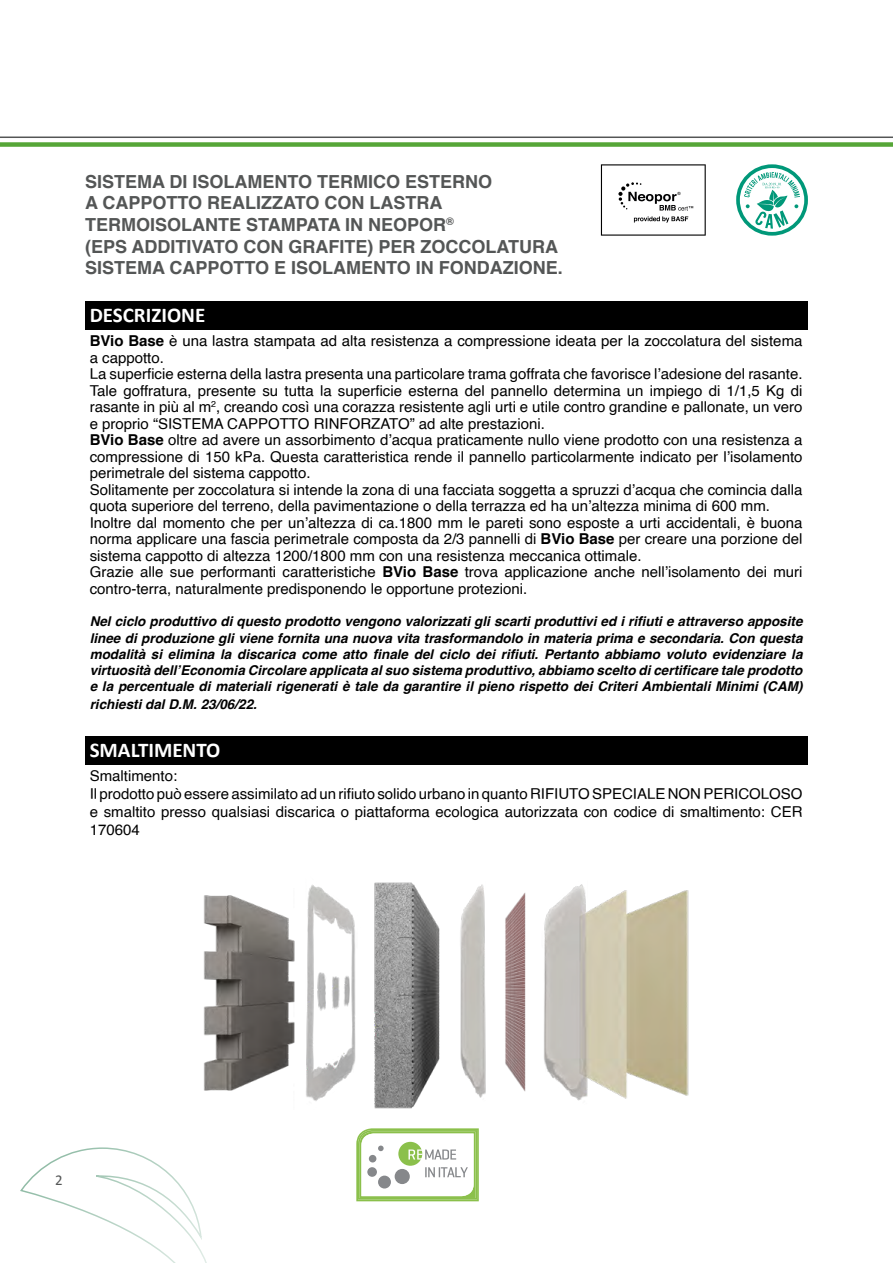
<style>
.page{position:relative;width:893px;height:1263px;background:#fff}
.page>*{position:absolute;margin:0;border:0;box-sizing:border-box;transform-origin:0 0}
.t1{font:700 21px "Calibri";color:#fff}
.t2{font:700 18px/21.6px "Helvetica";color:#545656}
.t3{font:15px/16.5px "Helvetica";color:#000}
.t4{font:15px "Calibri";color:#545656}
.t5{font:italic 700 13.5px/16.2px "Helvetica";color:#000;text-align:justify}
.s1{font-weight:700}
</style>
<div class="page">
<svg style="left:20px;top:1147px;width:187px;height:116px"></svg>
<hr style="left:0;top:137px;width:893px;height:1px;background:#545656">
<div style="left:0;top:142px;width:893px;height:5px;background:#56a637"></div>
<div style="left:85px;top:302px;width:722px;height:28px;background:#000"></div>
<div style="left:85px;top:736px;width:722px;height:29px;background:#000"></div>
<svg style="left:738px;top:166px;width:68px;height:68px"></svg>
<div style="left:736px;top:164px;width:72px;height:72px;border:4px solid #009879;border-radius:50%"></div>
<svg style="left:744px;top:172px;width:56px;height:57px"></svg>
<img style="left:204px;top:882px;width:485px;height:227px">
<svg style="left:356px;top:1128px;width:123px;height:73px"></svg>
<svg style="left:601px;top:164px;width:105px;height:72px"></svg>
<p class="t2" style="left:85px;top:171px;width:479px">SISTEMA DI ISOLAMENTO TERMICO ESTERNO<br>A CAPPOTTO REALIZZATO CON LASTRA TERMOISOLANTE STAMPATA IN NEOPOR<sup>®<br></sup>(EPS ADDITIVATO CON GRAFITE) PER ZOCCOLATURA SISTEMA CAPPOTTO E ISOLAMENTO IN FONDAZIONE.</p>
<h1 class="t1" style="left:90px;top:300px;width:117px">DESCRIZIONE</h1>
<p class="t3" style="left:90px;top:333px;width:714px"><span class="s1">BVio Base</span> è una lastra stampata ad alta resistenza a compressione ideata per la zoccolatura del sistema a cappotto.<br>La superficie esterna della lastra presenta una particolare trama goffrata che favorisce l’adesione del rasante.<br>Tale goffratura, presente su tutta la superficie esterna del pannello determina un impiego di 1/1,5 Kg di rasante in più al m<sup>2</sup>, creando così una corazza resistente agli urti e utile contro grandine e pallonate, un vero e proprio “SISTEMA CAPPOTTO RINFORZATO” ad alte prestazioni.<br><span class="s1">BVio Base</span> oltre ad avere un assorbimento d’acqua praticamente nullo viene prodotto con una resistenza a compressione di 150 kPa. Questa caratteristica rende il pannello particolarmente indicato per l’isolamento perimetrale del sistema cappotto.<br>Solitamente per zoccolatura si intende la zona di una facciata soggetta a spruzzi d’acqua che comincia dalla quota superiore del terreno, della pavimentazione o della terrazza ed ha un’altezza minima di 600 mm.<br>Inoltre dal momento che per un’altezza di ca.1800 mm le pareti sono esposte a urti accidentali, è buona norma applicare una fascia perimetrale composta da 2/3 pannelli di <span class="s1">BVio Base</span> per creare una porzione del sistema cappotto di altezza 1200/1800 mm con una resistenza meccanica ottimale.<br>Grazie alle sue performanti caratteristiche <span class="s1">BVio Base</span> trova applicazione anche nell’isolamento dei muri contro-terra, naturalmente predisponendo le opportune protezioni.</p>
<p class="t5" style="left:90px;top:615px;width:714px">Nel ciclo produttivo di questo prodotto vengono valorizzati gli scarti produttivi ed i rifiuti e attraverso apposite linee di produzione gli viene fornita una nuova vita trasformandolo in materia prima e secondaria. Con questa modalità si elimina la discarica come atto finale del ciclo dei rifiuti. Pertanto abbiamo voluto evidenziare la virtuosità dell’Economia Circolare applicata al suo sistema produttivo, abbiamo scelto di certificare tale prodotto e la percentuale di materiali rigenerati è tale da garantire il pieno rispetto dei Criteri Ambientali Minimi (CAM)</p>
<p class="t5" style="left:90px;top:698px;width:169px">richiesti dal D.M. 23/06/22.</p>
<h1 class="t1" style="left:90px;top:735px;width:132px">SMALTIMENTO</h1>
<p class="t3" style="left:90px;top:767px;width:714px;line-height:18px">Smaltimento:<br>Il prodotto può essere assimilato ad un rifiuto solido urbano in quanto RIFIUTO SPECIALE NON PERICOLOSO e smaltito presso qualsiasi discarica o piattaforma ecologica autorizzata con codice di smaltimento: CER 170604</p>
<p class="t4" style="left:55px;top:1171px;width:9px">2</p>
</div>
